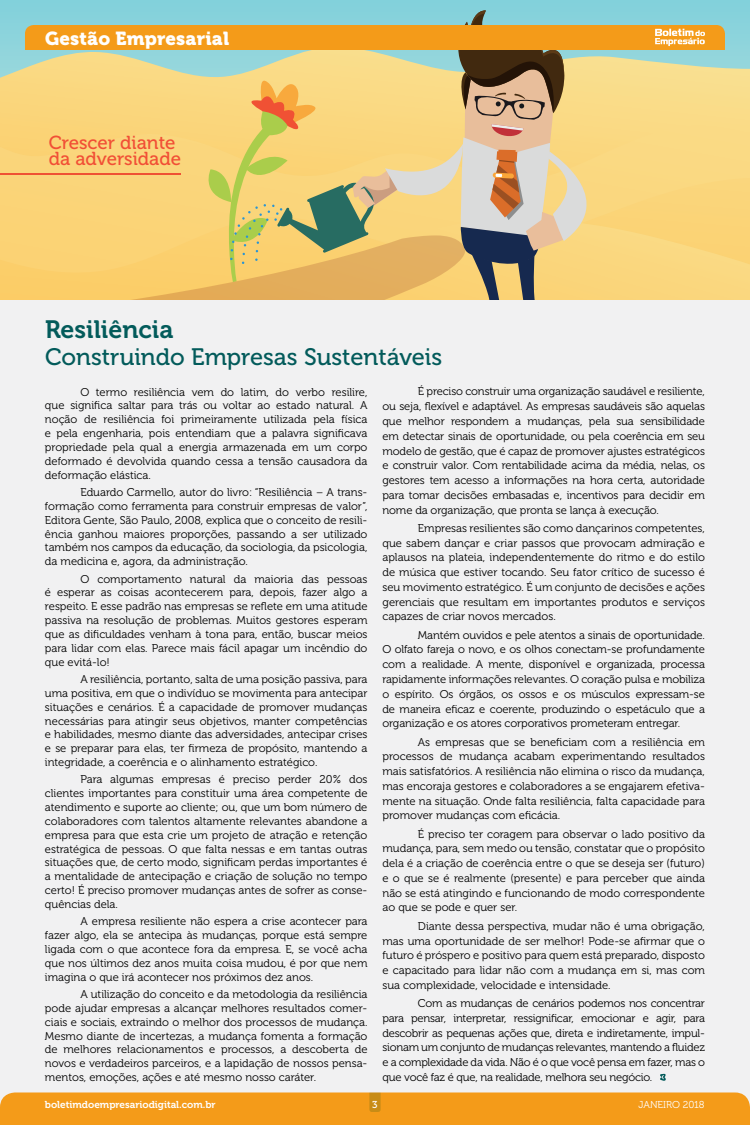
<style>
.page{position:relative;width:750px;height:1125px;background:#f1f1f2}
.page>*{position:absolute;margin:0;border:0;box-sizing:border-box;transform-origin:0 0}
.t1{font:25px "Museo 700";color:#035b5b}
.t2{font:23.75px "Museo 500";color:#035b5b}
.t3{font:18.75px/16.2px "Museo 500";color:#f14f36}
.t4{font:18.75px "Museo 900";letter-spacing:.01em;color:#fff}
.t5{font:11.25px/13.9px "Museo 300";color:#000;text-align:justify}
.t6{font:10px "Museo 700";color:#fff}
.t7{font:10px "Museo 300";letter-spacing:-.005em;color:#fff}
.t8{font:10px "Museo 500";color:#fff}
</style>
<div class="page">
<svg style="left:0;top:0;width:750px;height:124px;background:#94d3d0"></svg>
<svg style="left:725px;top:219px;width:25px;height:81px;background:#fad57a"></svg>
<div style="left:0;top:1092px;width:750px;height:33px;background:#f49b19"></div>
<svg style="left:0;top:10px;width:725px;height:290px;background:#e0c57b"></svg>
<svg style="left:660px;top:1074px;width:6px;height:7px"></svg>
<hr style="left:0;top:174px;width:180px;height:1px;background:#ef5134">
<h3 class="t4" style="left:45px;top:27px;width:186px">Gestão Empresarial</h3>
<h3 class="t3" style="left:49px;top:135px;width:134px">Crescer diante da adversidade</h3>
<h1 class="t1" style="left:45px;top:315px;width:130px">Resiliência</h1>
<h2 class="t2" style="left:45px;top:343px;width:399px">Construindo Empresas Sustentáveis</h2>
<p class="t5" style="left:45px;top:385px;width:324px;text-indent:35px">O termo resiliência vem do latim, do verbo resilire, que significa saltar para trás ou voltar ao estado natural. A noção de resiliência foi primeiramente utilizada pela física e pela engenharia, pois entendiam que a palavra significava propriedade pela qual a energia armazenada em um corpo deformado é devolvida quando cessa a tensão causadora da deformação elástica.</p>
<p class="t5" style="left:45px;top:485px;width:324px;text-indent:35px">Eduardo Carmello, autor do livro: “Resiliência – A trans&shy;formação como ferramenta para construir empresas de valor”, Editora Gente, São Paulo, 2008, explica que o conceito de resili&shy;ência ganhou maiores proporções, passando a ser utilizado também nos campos da educação, da sociologia, da psicologia, da medicina e, agora, da administração.</p>
<p class="t5" style="left:45px;top:572px;width:324px;text-indent:35px">O comportamento natural da maioria das pessoas é esperar as coisas acontecerem para, depois, fazer algo a respeito. E esse padrão nas empresas se reflete em uma atitude passiva na resolução de problemas. Muitos gestores esperam que as dificuldades venham à tona para, então, buscar meios para lidar com elas. Parece mais fácil apagar um incêndio do que evitá-lo!</p>
<p class="t5" style="left:45px;top:672px;width:324px;text-indent:35px">A resiliência, portanto, salta de uma posição passiva, para uma positiva, em que o indivíduo se movimenta para antecipar situações e cenários. É a capacidade de promover mudanças necessárias para atingir seus objetivos, manter competências e habilidades, mesmo diante das adversidades, antecipar crises e se preparar para elas, ter firmeza de propósito, mantendo a integridade, a coerência e o alinhamento estratégico.</p>
<p class="t5" style="left:45px;top:773px;width:324px;text-indent:35px">Para algumas empresas é preciso perder 20% dos clientes importantes para constituir uma área competente de atendimento e suporte ao cliente; ou, que um bom número de colaboradores com talentos altamente relevantes abandone a empresa para que esta crie um projeto de atração e retenção estratégica de pessoas. O que falta nessas e em tantas outras situações que, de certo modo, significam perdas importantes é a mentalidade de antecipação e criação de solução no tempo certo! É preciso promover mudanças antes de sofrer as conse&shy;quências dela.</p>
<p class="t5" style="left:45px;top:915px;width:324px;text-indent:35px">A empresa resiliente não espera a crise acontecer para fazer algo, ela se antecipa às mudanças, porque está sempre ligada com o que acontece fora da empresa. E, se você acha que nos últimos dez anos muita coisa mudou, é por que nem imagina o que irá acontecer nos próximos dez anos.</p>
<p class="t5" style="left:45px;top:987px;width:324px;text-indent:35px">A utilização do conceito e da metodologia da resiliência pode ajudar empresas a alcançar melhores resultados comer&shy;ciais e sociais, extraindo o melhor dos processos de mudança.<br>Mesmo diante de incertezas, a mudança fomenta a formação de melhores relacionamentos e processos, a descoberta de novos e verdadeiros parceiros, e a lapidação de nossos pensa&shy;mentos, emoções, ações e até mesmo nosso caráter.</p>
<p class="t5" style="left:382px;top:384px;width:324px;line-height:14.8px;text-indent:35px">É preciso construir uma organização saudável e resiliente, ou seja, flexível e adaptável. As empresas saudáveis são aquelas que melhor respondem a mudanças, pela sua sensibilidade em detectar sinais de oportunidade, ou pela coerência em seu modelo de gestão, que é capaz de promover ajustes estratégicos e construir valor. Com rentabilidade acima da média, nelas, os gestores tem acesso a informações na hora certa, autoridade para tomar decisões embasadas e, incentivos para decidir em nome da organização, que pronta se lança à execução.</p>
<p class="t5" style="left:382px;top:521px;width:324px;line-height:14.8px;text-indent:35px">Empresas resilientes são como dançarinos competentes, que sabem dançar e criar passos que provocam admiração e aplausos na plateia, independentemente do ritmo e do estilo de música que estiver tocando. Seu fator crítico de sucesso é seu movimento estratégico. É um conjunto de decisões e ações gerenciais que resultam em importantes produtos e serviços capazes de criar novos mercados.</p>
<p class="t5" style="left:382px;top:628px;width:324px;line-height:14.8px;text-indent:35px">Mantém ouvidos e pele atentos a sinais de oportunidade.<br>O olfato fareja o novo, e os olhos conectam-se profundamente com a realidade. A mente, disponível e organizada, processa rapidamente informações relevantes. O coração pulsa e mobiliza o espírito. Os órgãos, os ossos e os músculos expressam-se de maneira eficaz e coerente, produzindo o espetáculo que a organização e os atores corporativos prometeram entregar.</p>
<p class="t5" style="left:382px;top:735px;width:324px;line-height:14.8px;text-indent:35px">As empresas que se beneficiam com a resiliência em processos de mudança acabam experimentando resultados mais satisfatórios. A resiliência não elimina o risco da mudança, mas encoraja gestores e colaboradores a se engajarem efetiva&shy;mente na situação. Onde falta resiliência, falta capacidade para promover mudanças com eficácia.</p>
<p class="t5" style="left:382px;top:827px;width:324px;line-height:14.8px;text-indent:35px">É preciso ter coragem para observar o lado positivo da mudança, para, sem medo ou tensão, constatar que o propósito dela é a criação de coerência entre o que se deseja ser (futuro) e o que se é realmente (presente) e para perceber que ainda não se está atingindo e funcionando de modo correspondente ao que se pode e quer ser.</p>
<p class="t5" style="left:382px;top:919px;width:324px;line-height:14.8px;text-indent:35px">Diante dessa perspectiva, mudar não é uma obrigação, mas uma oportunidade de ser melhor! Pode-se afirmar que o futuro é próspero e positivo para quem está preparado, disposto e capacitado para lidar não com a mudança em si, mas com sua complexidade, velocidade e intensidade.</p>
<p class="t5" style="left:382px;top:996px;width:324px;line-height:14.8px;text-indent:35px">Com as mudanças de cenários podemos nos concentrar para pensar, interpretar, ressignificar, emocionar e agir, para descobrir as pequenas ações que, direta e indiretamente, impul&shy;sionam um conjunto de mudanças relevantes, mantendo a fluidez e a complexidade da vida. Não é o que você pensa em fazer, mas o que você faz é que, na realidade, melhora seu negócio.</p>
<p class="t6" style="left:45px;top:1099px;width:172px">boletimdoempresariodigital.com.br</p>
<p class="t8" style="left:372px;top:1100px;width:7px">3</p>
<p class="t7" style="left:638px;top:1100px;width:68px">JANEIRO 2018</p>
</div>
